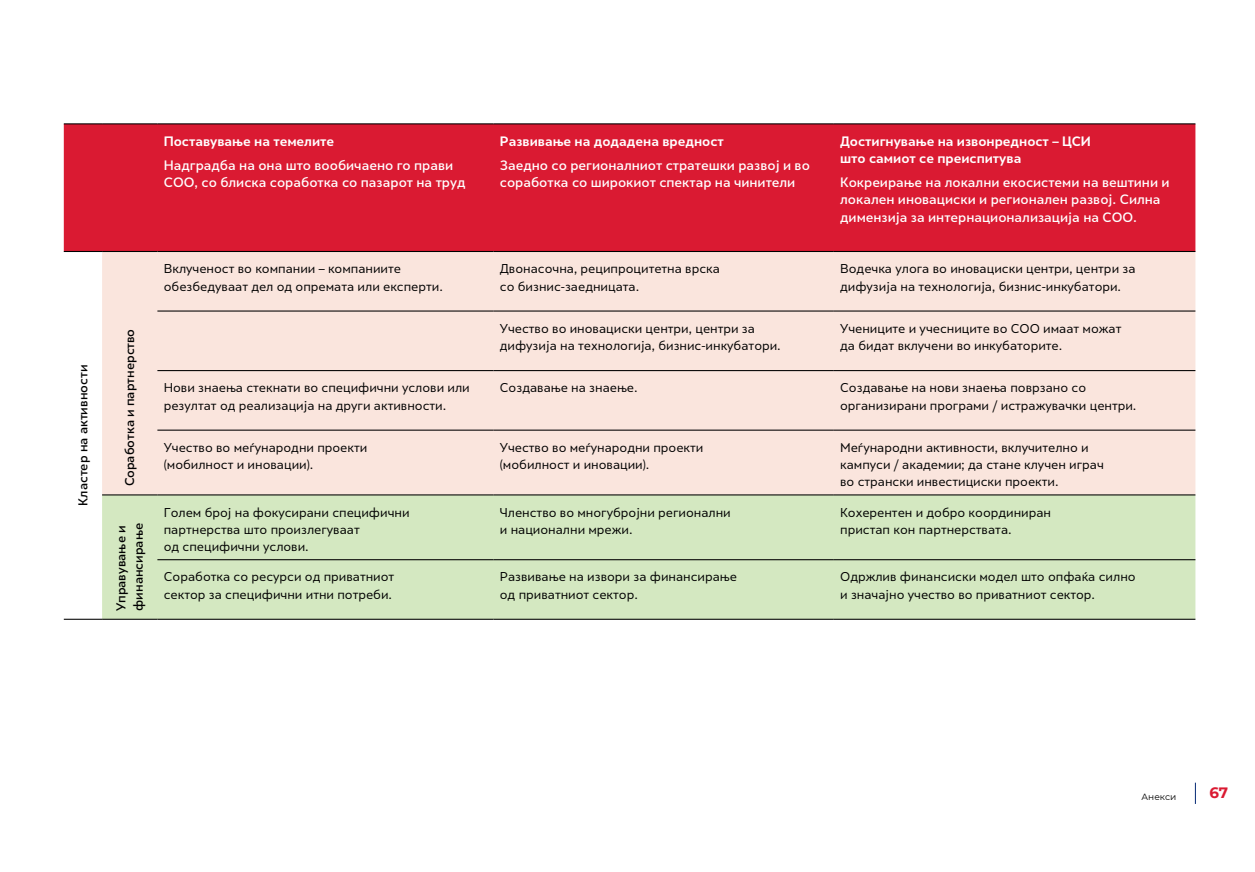
<style>
.page{position:relative;width:1255px;height:872px;background:#fff}
.page>*{position:absolute;margin:0;border:0;box-sizing:border-box;transform-origin:0 0}
.t1{font:700 15px "Montserrat";color:#da1a32}
.t2{font:500 12.75px/17.2px "Skola Sans";letter-spacing:-.005em;color:#fff}
.t3{font:700 12.75px/17.2px "Skola Sans";letter-spacing:-.005em;color:#fff}
.t4{font:12px/17.2px "Skola Sans";letter-spacing:-.005em;color:#000}
.t5{font:500 12px/17.2px "Skola Sans";letter-spacing:-.005em;color:#000}
.t6{font:9px "Montserrat";color:#000}
</style>
<div class="page">
<svg style="left:1194px;top:783px;width:1px;height:21px"></svg>
<div style="left:64px;top:124px;width:1131px;height:127px;background:#da1a32"></div>
<div style="left:102px;top:252px;width:1093px;height:242px;background:#fae5dd"></div>
<div style="left:102px;top:495px;width:1093px;height:123px;background:#d4e8c1"></div>
<hr style="left:64px;top:618px;width:38px;height:2px;background:#000">
<hr style="left:157px;top:310px;width:336px;height:1px;background:#000">
<hr style="left:493px;top:310px;width:340px;height:1px;background:#000">
<hr style="left:833px;top:310px;width:362px;height:1px;background:#000">
<hr style="left:157px;top:370px;width:336px;height:1px;background:#000">
<hr style="left:493px;top:370px;width:340px;height:1px;background:#000">
<hr style="left:833px;top:370px;width:362px;height:1px;background:#000">
<hr style="left:157px;top:429px;width:336px;height:2px;background:#000">
<hr style="left:493px;top:429px;width:340px;height:2px;background:#000">
<hr style="left:833px;top:429px;width:362px;height:2px;background:#000">
<hr style="left:102px;top:494px;width:55px;height:1px;background:#000">
<hr style="left:102px;top:618px;width:55px;height:2px;background:#000">
<hr style="left:157px;top:494px;width:336px;height:1px;background:#000">
<hr style="left:493px;top:494px;width:340px;height:1px;background:#000">
<hr style="left:833px;top:494px;width:362px;height:1px;background:#000">
<hr style="left:157px;top:559px;width:336px;height:1px;background:#000">
<hr style="left:493px;top:559px;width:340px;height:1px;background:#000">
<hr style="left:833px;top:559px;width:362px;height:1px;background:#000">
<hr style="left:157px;top:618px;width:336px;height:2px;background:#000">
<hr style="left:493px;top:618px;width:340px;height:2px;background:#000">
<hr style="left:833px;top:618px;width:362px;height:2px;background:#000">
<hr style="left:64px;top:123px;width:38px;height:1px;background:#000">
<hr style="left:102px;top:123px;width:55px;height:1px;background:#000">
<hr style="left:157px;top:123px;width:336px;height:1px;background:#000">
<hr style="left:493px;top:123px;width:340px;height:1px;background:#000">
<hr style="left:833px;top:123px;width:362px;height:1px;background:#000">
<hr style="left:64px;top:251px;width:38px;height:1px;background:#000">
<hr style="left:102px;top:251px;width:55px;height:1px;background:#000">
<hr style="left:157px;top:251px;width:336px;height:1px;background:#000">
<hr style="left:493px;top:251px;width:340px;height:1px;background:#000">
<hr style="left:833px;top:251px;width:362px;height:1px;background:#000">
<p class="t5" style="left:74px;top:506px;width:142px;rotate:-90deg">Кластер на активности</p>
<p class="t5" style="left:121px;top:486px;width:159px;rotate:-90deg">Соработка и партнерство</p>
<p class="t5" style="left:112px;top:611px;width:89px;rotate:-90deg">Управување и финансирање</p>
<p class="t3" style="left:164px;top:133px;width:172px">Поставување на темелите</p>
<p class="t2" style="left:164px;top:156px;width:303px">Надградба на она што вообичаено го прави<br>СОО, со блиска соработка со пазарот на труд</p>
<p class="t3" style="left:500px;top:133px;width:225px">Развивање на додадена вредност</p>
<p class="t2" style="left:500px;top:156px;width:311px">Заедно со регионалниот стратешки развој и во соработка со широкиот спектар на чинители</p>
<p class="t3" style="left:840px;top:133px;width:252px">Достигнување на извонредност – ЦСИ што самиот се преиспитува</p>
<p class="t2" style="left:840px;top:174px;width:331px">Кокреирање на локални екосистеми на вештини и локален иновациски и регионален развој. Силна димензија за интернационализација на СОО.</p>
<p class="t4" style="left:164px;top:260px;width:281px">Вклученост во компании – компаниите обезбедуваат дел од опремата или експерти.</p>
<p class="t4" style="left:500px;top:260px;width:222px">Двонасочна, реципроцитетна врска со бизнис-заедницата.</p>
<p class="t4" style="left:840px;top:260px;width:297px">Водечка улога во иновациски центри, центри за дифузија на технологија, бизнис-инкубатори.</p>
<p class="t4" style="left:500px;top:320px;width:282px">Учество во иновациски центри, центри за дифузија на технологија, бизнис-инкубатори.</p>
<p class="t4" style="left:840px;top:320px;width:283px">Учениците и учесниците во СОО имаат можат да бидат вклучени во инкубаторите.</p>
<p class="t4" style="left:164px;top:379px;width:307px">Нови знаења стекнати во специфични услови или резултат од реализација на други активности.</p>
<p class="t4" style="left:500px;top:379px;width:139px">Создавање на знаење.</p>
<p class="t4" style="left:840px;top:379px;width:298px">Создавање на нови знаења поврзано со организирани програми / истражувачки центри.</p>
<p class="t4" style="left:164px;top:439px;width:205px">Учество во меѓународни проекти (мобилност и иновации).</p>
<p class="t4" style="left:500px;top:439px;width:205px">Учество во меѓународни проекти (мобилност и иновации).</p>
<p class="t4" style="left:840px;top:439px;width:265px">Меѓународни активности, вклучително и кампуси / академии; да стане клучен играч во странски инвестициски проекти.</p>
<p class="t4" style="left:164px;top:503px;width:247px">Голем број на фокусирани специфични партнерства што произлегуваат<br>од специфични услови.</p>
<p class="t4" style="left:500px;top:503px;width:232px">Членство во многубројни регионални и национални мрежи.</p>
<p class="t4" style="left:840px;top:503px;width:212px">Кохерентен и добро координиран пристап кон партнерствата.</p>
<p class="t4" style="left:164px;top:568px;width:232px">Соработка со ресурси од приватниот сектор за специфични итни потреби.</p>
<p class="t4" style="left:500px;top:568px;width:239px">Развивање на извори за финансирање од приватниот сектор.</p>
<p class="t4" style="left:840px;top:568px;width:297px">Одржлив финансиски модел што опфаќа силно и значајно учество во приватниот сектор.</p>
<p class="t6" style="left:1141px;top:790px;width:36px">Анекси</p>
<p class="t1" style="left:1209px;top:782px;width:20px">67</p>
</div>
